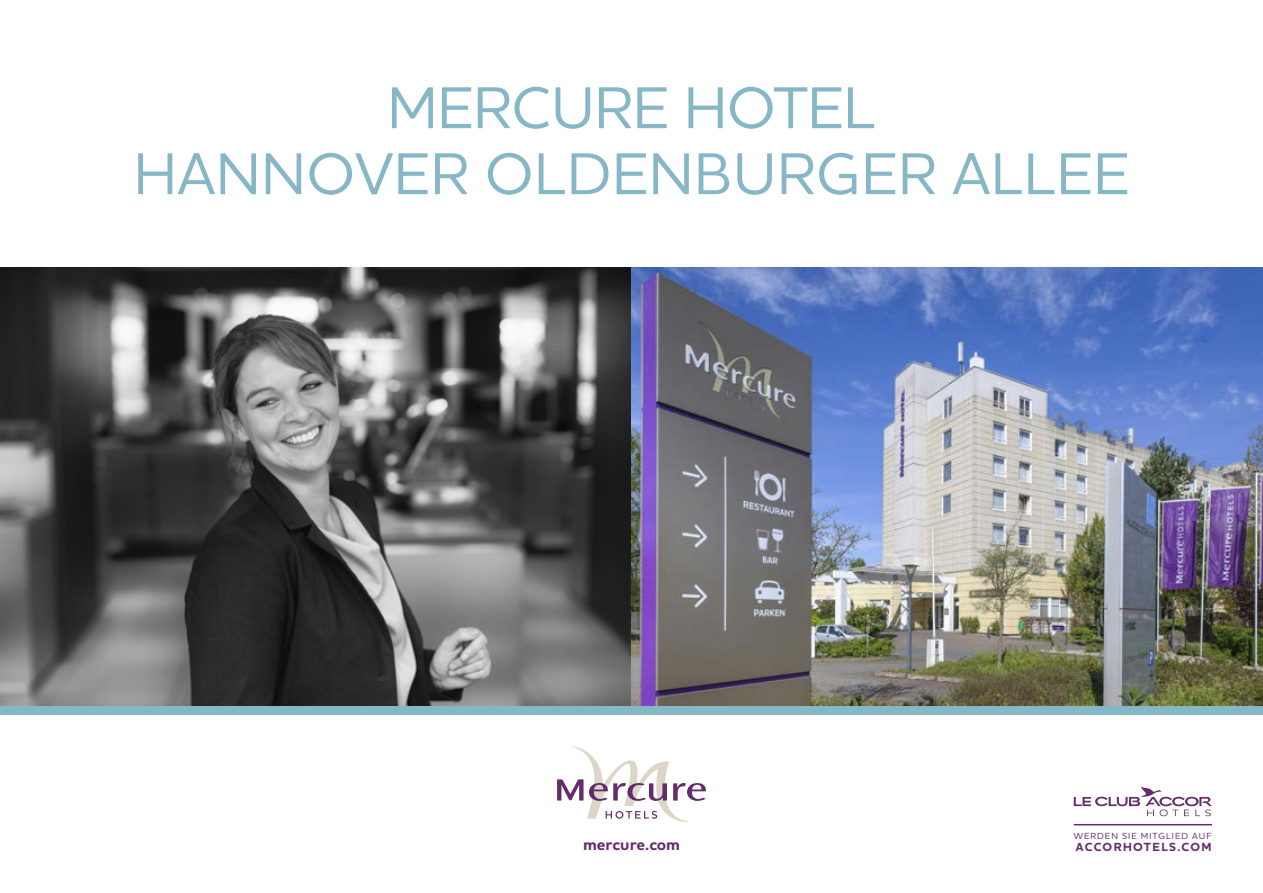
<style>
.page{position:relative;width:1263px;height:893px;background:#fff}
.page>*{position:absolute;margin:0;border:0;box-sizing:border-box;transform-origin:0 0}
.t1{font:500 60px/66px "Houschka Alt Pro";letter-spacing:.015em;color:#85b7c6;text-align:center}
.t2{font:700 16.5px "Houschka Alt Pro";color:#632c6b}
.t3{font:700 12px "Houschka Alt Pro";letter-spacing:.115em;color:#632c6b}
.t4{font:500 9px "Houschka Alt Pro";letter-spacing:.115em;color:#632c6b}
</style>
<div class="page">
<img style="left:0;top:268px;width:1263px;height:438px">
<div style="left:0;top:706px;width:1263px;height:8px;background:#85b7c6"></div>
<svg style="left:557px;top:746px;width:149px;height:76px"></svg>
<hr style="left:1074px;top:824px;width:138px;height:1px;background:#632c6b">
<svg style="left:1074px;top:787px;width:138px;height:29px"></svg>
<p class="t1" style="left:134px;top:73px;width:997px">MERCURE HOTEL<br>HANNOVER OLDENBURGER ALLEE</p>
<p class="t2" style="left:583px;top:834px;width:98px">mercure.com</p>
<p class="t4" style="left:1074px;top:830px;width:139px">WERDEN SIE MITGLIED AUF</p>
<p class="t3" style="left:1076px;top:839px;width:137px">ACCORHOTELS.COM</p>
</div>
